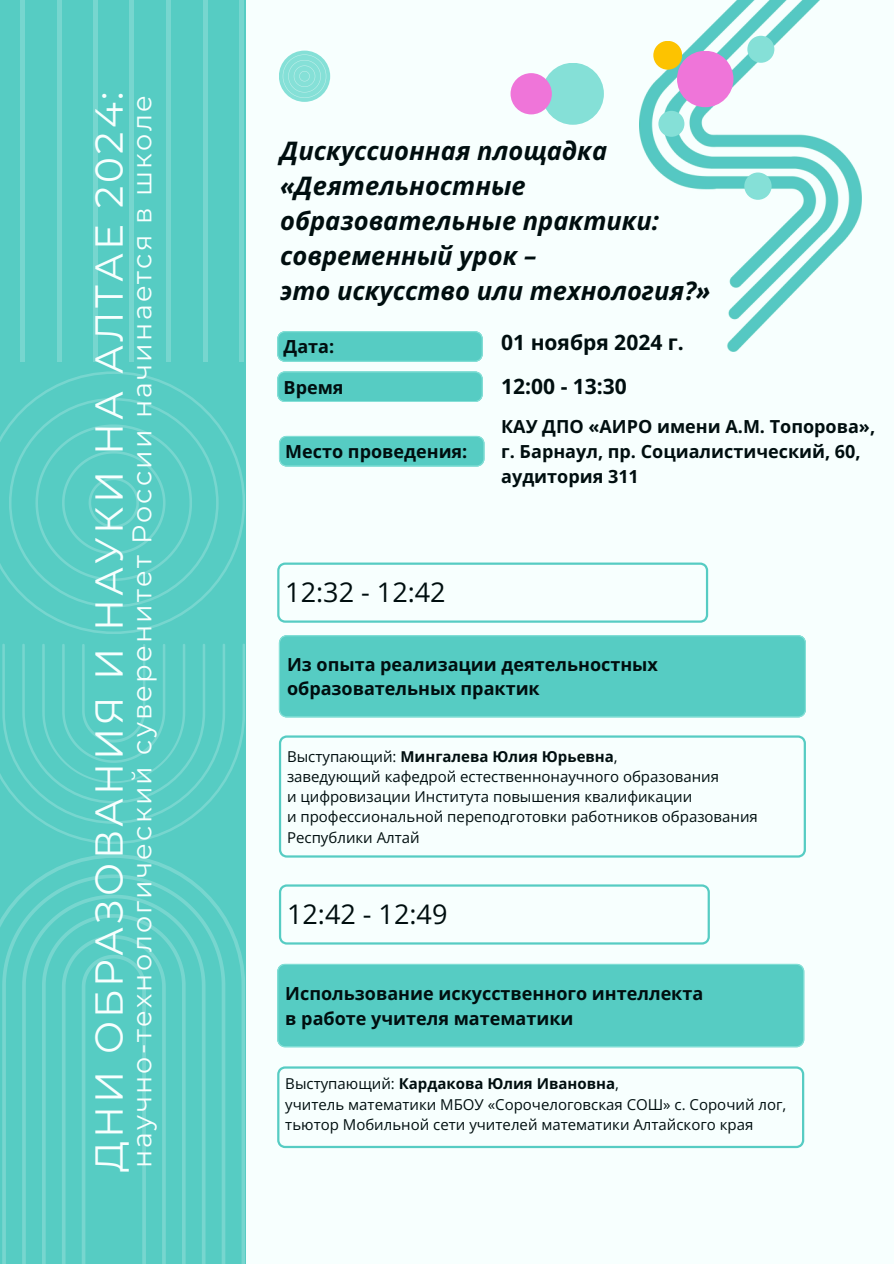
<style>
.page{position:relative;width:894px;height:1264px;background:#fff}
.page>*{position:absolute;margin:0;border:0;box-sizing:border-box;transform-origin:0 0}
.t1{font:39px "Montserrat";letter-spacing:.08em;color:#f7fffe}
.t2{font:27px "Montserrat";letter-spacing:.08em;color:#f7fffe}
.t3{font:27px "Open Sans";color:#000e0f}
.t4{font:italic 700 25.5px/34.8px "Open Sans";color:#000e0f}
.t5{font:700 21px "Open Sans";color:#000e0f}
.t6{font:700 18px/24.8px "Open Sans";color:#000e0f}
.t7{font:15px/20.2px "Open Sans";color:#000e0f}
.t8{font:700 15px "Open Sans";color:#000e0f}
.s1{font-weight:400}
</style>
<div class="page">
<div style="left:0;top:0;width:893px;height:1263px;background:#f7fffe"></div>
<div style="left:0;top:0;width:245px;height:1263px;background:#56ccc3"></div>
<svg style="left:0;top:854px;width:245px;height:409px"></svg>
<svg style="left:0;top:371px;width:245px;height:262px"></svg>
<svg style="left:0;top:644px;width:245px;height:200px"></svg>
<div style="left:20px;top:0;width:5px;height:362px;background:#77d6cf"></div>
<hr style="left:57px;top:0;width:4px;height:362px;background:#77d6cf">
<div style="left:93px;top:0;width:5px;height:362px;background:#77d6cf"></div>
<hr style="left:130px;top:0;width:4px;height:362px;background:#77d6cf">
<hr style="left:166px;top:0;width:4px;height:362px;background:#77d6cf">
<hr style="left:203px;top:0;width:4px;height:362px;background:#77d6cf">
<div style="left:239px;top:0;width:5px;height:362px;background:#77d6cf"></div>
<svg style="left:279px;top:50px;width:52px;height:52px"></svg>
<svg style="left:277px;top:371px;width:205px;height:31px"></svg>
<svg style="left:277px;top:331px;width:205px;height:31px"></svg>
<svg style="left:277px;top:1066px;width:527px;height:82px"></svg>
<div style="left:277px;top:963px;width:527px;height:84px;background:#56ccc3"></div>
<div style="left:541px;top:63px;width:62px;height:62px;background:#85e0d7;border-radius:50%"></div>
<div style="left:510px;top:73px;width:41px;height:41px;background:#ef75d9;border-radius:50%"></div>
<img style="left:639px;top:0;width:222px;height:352px">
<div style="left:744px;top:172px;width:27px;height:28px;background:#85e0d7;border-radius:50%"></div>
<div style="left:747px;top:36px;width:27px;height:27px;background:#85e0d7;border-radius:50%"></div>
<div style="left:658px;top:111px;width:26px;height:26px;background:#85e0d7;border-radius:50%"></div>
<div style="left:676px;top:51px;width:57px;height:56px;background:#ef75d9;border-radius:50%"></div>
<div style="left:653px;top:41px;width:29px;height:29px;background:#fdc300;border-radius:50%"></div>
<div style="left:279px;top:635px;width:526px;height:82px;background:#56ccc3"></div>
<svg style="left:279px;top:735px;width:526px;height:122px"></svg>
<svg style="left:277px;top:562px;width:431px;height:60px"></svg>
<svg style="left:279px;top:884px;width:430px;height:60px"></svg>
<svg style="left:279px;top:436px;width:205px;height:30px"></svg>
<p class="t1" style="left:85px;top:1172px;width:1082px;rotate:-90deg">ДНИ ОБРАЗОВАНИЯ И НАУКИ НА АЛТАЕ 2024:</p>
<h2 class="t2" style="left:125px;top:1167px;width:1073px;rotate:-90deg">научно-технологический суверенитет России начинается в школе</h2>
<p class="t4" style="left:280px;top:133px;width:431px">Дискуссионная площадка «Деятельностные образовательные практики: современный урок –<br>это искусство или технология?»</p>
<h3 class="t6" style="left:283px;top:334px;width:52px">Дата:</h3>
<h1 class="t6" style="left:283px;top:374px;width:61px">Время</h1>
<p class="t6" style="left:285px;top:438px;width:183px">Место проведения:</p>
<p class="t5" style="left:501px;top:328px;width:184px">01 ноября 2024 г.</p>
<h3 class="t5" style="left:501px;top:371px;width:127px">12:00 - 13:30</h3>
<p class="t6" style="left:501px;top:414px;width:375px">КАУ ДПО «АИРО имени А.М. Топорова»,</p>
<p class="t6" style="left:501px;top:438px;width:361px">г. Барнаул, пр. Социалистический, 60, аудитория 311</p>
<h5 class="t3" style="left:285px;top:573px;width:162px">12:32 - 12:42</h5>
<p class="t6" style="left:287px;top:651px;width:372px">Из опыта реализации деятельностных образовательных практик</p>
<p class="t8" style="left:287px;top:745px;width:332px"><span class="s1">Выступающий:</span> Мингалева Юлия Юрьевна<span class="s1">,</span></p>
<p class="t7" style="left:287px;top:766px;width:433px">заведующий кафедрой естественнонаучного образования</p>
<p class="t7" style="left:287px;top:786px;width:406px">и цифровизации Института повышения квалификации</p>
<p class="t7" style="left:287px;top:806px;width:472px">и профессиональной переподготовки работников образования<br>Республики Алтай</p>
<h5 class="t3" style="left:287px;top:895px;width:162px">12:42 - 12:49</h5>
<p class="t6" style="left:285px;top:980px;width:419px">Использование искусственного интеллекта в работе учителя математики</p>
<p class="t8" style="left:285px;top:1073px;width:335px"><span class="s1">Выступающий:</span> Кардакова Юлия Ивановна<span class="s1">,</span></p>
<p class="t7" style="left:285px;top:1093px;width:502px">учитель математики МБОУ «Сорочелоговская СОШ» с. Сорочий лог, тьютор Мобильной сети учителей математики Алтайского края</p>
</div>
